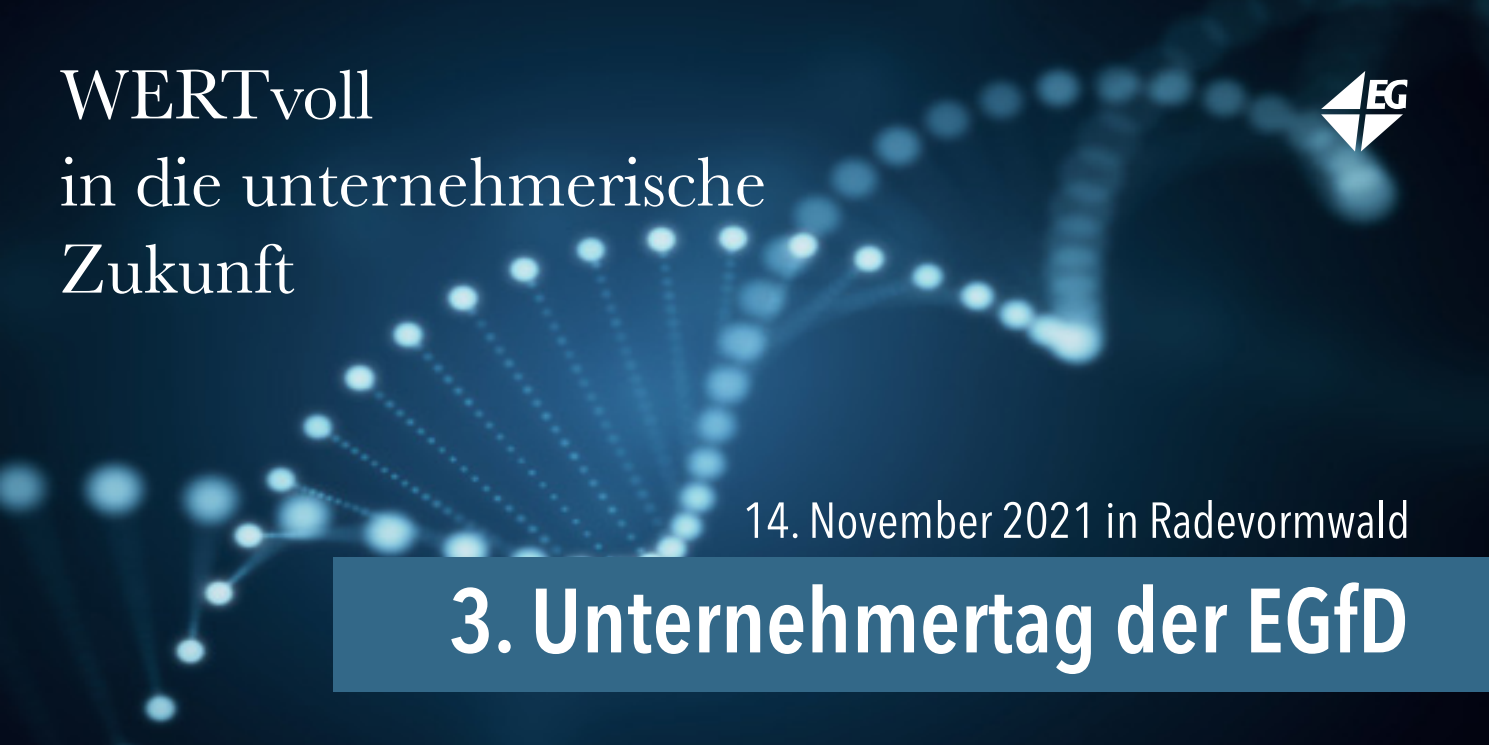
<style>
.page{position:relative;width:1489px;height:745px;background:#fff}
.page>*{position:absolute;margin:0;border:0;box-sizing:border-box;transform-origin:0 0}
.t1{font:600 90px "Avenir Next Condensed";color:#fff}
.t2{font:72.5px/87px "Baskerville";color:#fff}
.t3{font:50px "Avenir Next Condensed";color:#fff}
</style>
<div class="page">
<img style="left:0;top:0;width:1488px;height:744px">
<div style="left:333px;top:556px;width:1155px;height:135px;background:#336888"></div>
<svg style="left:1320px;top:71px;width:87px;height:80px"></svg>
<p class="t2" style="left:60px;top:52px;width:707px">WERTvoll<br>in die unternehmerische<br>Zukunft</p>
<p class="t3" style="left:742px;top:477px;width:669px">14. November 2021 in Radevormwald</p>
<p class="t1" style="left:448px;top:542px;width:961px">3. Unternehmertag der EGfD</p>
</div>
